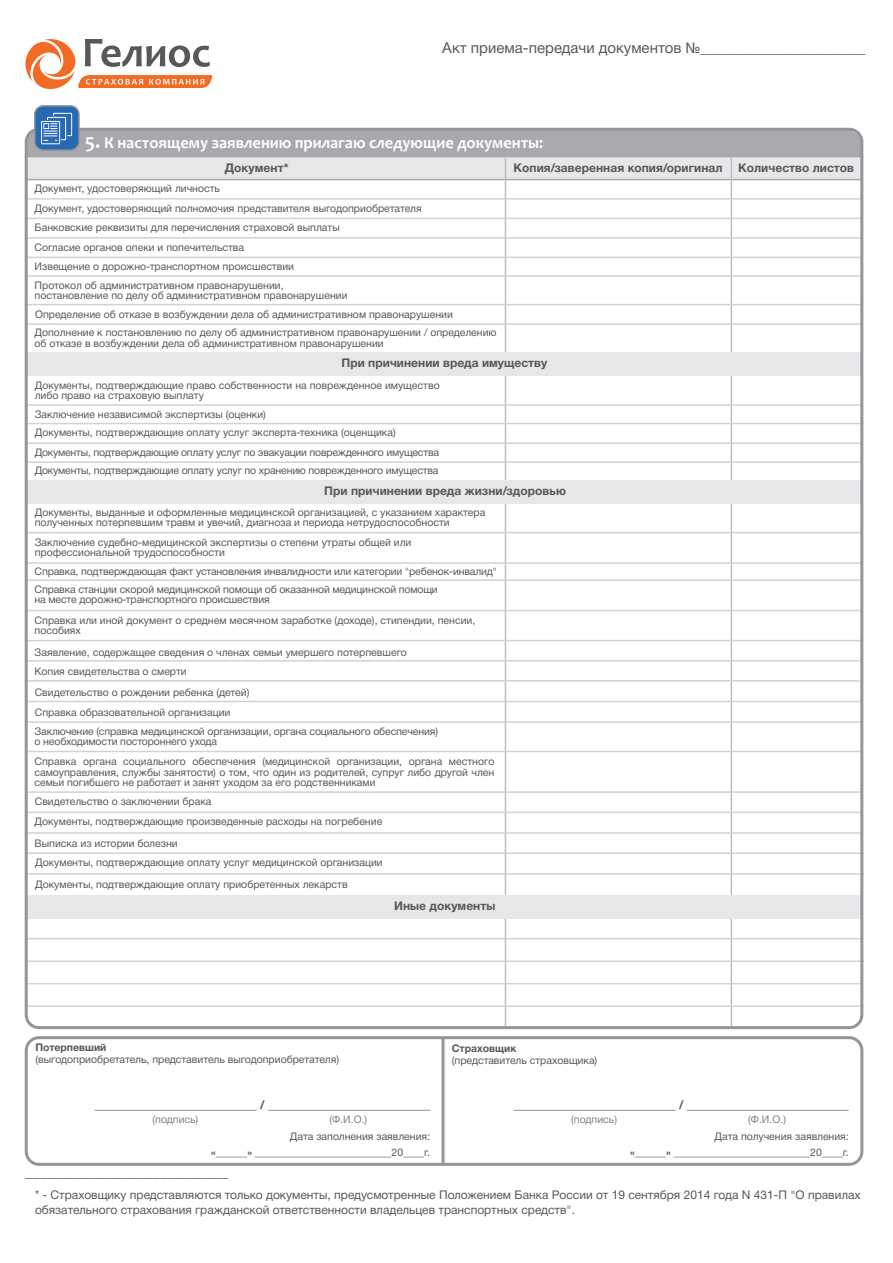
<style>
.page{position:relative;width:893px;height:1263px;background:#fff}
.page>*{position:absolute;margin:0;border:0;box-sizing:border-box;transform-origin:0 0}
.t1{font:700 16.5px "Candara";color:#fff}
.t2{font:15px "Helvetica 5 Normal";color:#57585a}
.t3{font:12px "Helvetica 7 Bold";letter-spacing:.005em;color:#57585a}
.t4{font:12px/15px "Helvetica 5 Normal";color:#57585a}
.t5{font:10.5px/10.5px "Helvetica 5 Normal";color:#57585a}
.t6{font:10.5px/18.6px "Helvetica 5 Normal";letter-spacing:-.02em;color:#57585a}
.t7{font:10.5px "Helvetica 7 Bold";color:#57585a}
.t8{font:10.5px "Helvetica 5 Normal";color:#808285}
.s1{font-size:21px}
.s2{font-family:"Helvetica 5 Normal"}
</style>
<div class="page">
<svg style="left:25px;top:39px;width:187px;height:50px"></svg>
<svg style="left:26px;top:129px;width:836px;height:27px;background:#a6a7ab"></svg>
<div style="left:25px;top:156px;width:837px;height:24px;background:#e6e7e9;border:2px solid #a8a9ad"></div>
<hr style="left:731px;top:158px;width:1px;height:869px;background:#bcbdc0">
<hr style="left:505px;top:158px;width:1px;height:869px;background:#bcbdc0">
<hr style="left:25px;top:198px;width:836px;height:2px;background:#d1d2d4">
<hr style="left:25px;top:218px;width:837px;height:1px;background:#d1d2d4">
<hr style="left:26px;top:237px;width:837px;height:2px;background:#d1d2d4">
<hr style="left:27px;top:257px;width:836px;height:1px;background:#d1d2d4">
<hr style="left:25px;top:275px;width:837px;height:2px;background:#d1d2d4">
<hr style="left:27px;top:304px;width:836px;height:1px;background:#d1d2d4">
<hr style="left:26px;top:323px;width:837px;height:2px;background:#d1d2d4">
<div style="left:26px;top:353px;width:835px;height:23px;background:#e6e7e9"></div>
<hr style="left:26px;top:404px;width:837px;height:2px;background:#d1d2d4">
<hr style="left:27px;top:423px;width:837px;height:1px;background:#d1d2d4">
<hr style="left:26px;top:442px;width:835px;height:2px;background:#d1d2d4">
<hr style="left:26px;top:461px;width:835px;height:2px;background:#d1d2d4">
<div style="left:27px;top:480px;width:835px;height:23px;background:#e6e7e9"></div>
<hr style="left:26px;top:532px;width:837px;height:1px;background:#d1d2d4">
<hr style="left:27px;top:562px;width:836px;height:2px;background:#d1d2d4">
<hr style="left:26px;top:579px;width:834px;height:2px;background:#d1d2d4">
<hr style="left:26px;top:610px;width:834px;height:1px;background:#d1d2d4">
<hr style="left:26px;top:640px;width:837px;height:1px;background:#d1d2d4">
<hr style="left:26px;top:660px;width:834px;height:2px;background:#d1d2d4">
<hr style="left:26px;top:680px;width:834px;height:1px;background:#d1d2d4">
<hr style="left:26px;top:701px;width:836px;height:1px;background:#d1d2d4">
<hr style="left:26px;top:721px;width:837px;height:2px;background:#d1d2d4">
<hr style="left:26px;top:791px;width:836px;height:2px;background:#d1d2d4">
<hr style="left:26px;top:812px;width:837px;height:1px;background:#d1d2d4">
<hr style="left:26px;top:832px;width:837px;height:2px;background:#d1d2d4">
<hr style="left:27px;top:852px;width:837px;height:2px;background:#d1d2d4">
<hr style="left:27px;top:873px;width:837px;height:2px;background:#d1d2d4">
<div style="left:26px;top:895px;width:836px;height:23px;background:#e6e7e9"></div>
<hr style="left:27px;top:938px;width:837px;height:1px;background:#d1d2d4">
<hr style="left:27px;top:960px;width:837px;height:2px;background:#d1d2d4">
<hr style="left:28px;top:983px;width:835px;height:1px;background:#d1d2d4">
<hr style="left:27px;top:1005px;width:837px;height:2px;background:#d1d2d4">
<hr style="left:26px;top:751px;width:837px;height:1px;background:#d1d2d4">
<div style="left:25px;top:1036px;width:838px;height:130px;border:3px solid #939598;border-radius:13px"></div>
<hr style="left:441px;top:1037px;width:3px;height:127px;background:#939598">
<div style="left:35px;top:106px;width:44px;height:44px;background:#2869b3;border-radius:9px"></div>
<div style="left:34px;top:105px;width:46px;height:46px;border:2px solid #939598;border-radius:9px"></div>
<img style="left:41px;top:112px;width:32px;height:33px">
<h2 class="t2" style="left:442px;top:40px;width:425px">Акт приема-передачи документов №______________________</h2>
<h1 class="t1" style="left:85px;top:132px;width:460px"><span class="s1">5.</span> К настоящему заявлению прилагаю следующие документы:</h1>
<p class="t3" style="left:225px;top:161px;width:65px">Документ*</p>
<p class="t3" style="left:738px;top:161px;width:117px">Количество листов</p>
<p class="t5" style="left:35px;top:178px;width:389px;line-height:19.8px">Документ, удостоверяющий личность<br>Документ, удостоверяющий полномочия представителя выгодоприобретателя Банковские реквизиты для перечисления страховой выплаты<br>Согласие органов опеки и попечительства</p>
<p class="t3" style="left:513px;top:161px;width:211px">Копия/заверенная копия/оригинал</p>
<p class="t5" style="left:35px;top:258px;width:261px;line-height:18.3px">Извещение о дорожно-транспортном происшествии<br>Протокол об административном правонарушении,</p>
<p class="t5" style="left:35px;top:286px;width:420px;line-height:19px">постановление по делу об административном правонарушении<br>Определение об отказе в возбуждении дела об административном правонарушении</p>
<p class="t3" style="left:341px;top:357px;width:207px">При причинении вреда имуществу</p>
<p class="t5" style="left:35px;top:380px;width:406px">Документы, подтверждающие право собственности на поврежденное имущество либо право на страховую выплату</p>
<p class="t6" style="left:35px;top:405px;width:406px">Заключение независимой экспертизы (оценки)<br>Документы, подтверждающие оплату услуг эксперта-техника (оценщика)<br>Документы, подтверждающие оплату услуг по эвакуации поврежденного имущества Документы, подтверждающие оплату услуг по хранению поврежденного имущества</p>
<p class="t3" style="left:324px;top:484px;width:243px">При причинении вреда жизни/здоровью</p>
<p class="t5" style="left:35px;top:507px;width:452px">Документы, выданные и оформленные медицинской организацией, с указанием характера полученных потерпевшим травм и увечий, диагноза и периода нетрудоспособности</p>
<p class="t5" style="left:35px;top:537px;width:378px">Заключение судебно-медицинской экспертизы о степени утраты общей или профессиональной трудоспособности</p>
<p class="t5" style="left:35px;top:562px;width:464px;line-height:17.7px">Справка, подтверждающая факт установления инвалидности или категории "ребенок-инвалид"<br>Справка станции скорой медицинской помощи об оказанной медицинской помощи</p>
<p class="t5" style="left:35px;top:589px;width:442px;line-height:20.5px">на месте дорожно-транспортного происшествия<br>Справка или иной документ о среднем месячном заработке (доходе), стипендии, пенсии,</p>
<p class="t5" style="left:35px;top:620px;width:374px;line-height:21.6px">пособиях<br>Заявление, содержащее сведения о членах семьи умершего потерпевшего</p>
<p class="t5" style="left:35px;top:661px;width:217px;line-height:20.2px">Копия свидетельства о смерти<br>Свидетельство о рождении ребенка (детей)<br>Справка образовательной организации</p>
<p class="t5" style="left:35px;top:726px;width:405px">Заключение (справка медицинской организации, органа социального обеспечения) о необходимости постороннего ухода</p>
<p class="t5" style="left:34px;top:756px;width:461px;text-align:justify">Справка органа социального обеспечения (медицинской организации, органа местного самоуправления, службы занятости) о том, что один из родителей, супруг либо другой член семьи погибшего не работает и занят уходом за его родственниками</p>
<p class="t5" style="left:35px;top:792px;width:349px;line-height:19.8px">Свидетельство о заключении брака<br>Документы, подтверждающие произведенные расходы на погребение</p>
<p class="t5" style="left:35px;top:834px;width:350px;line-height:19.2px">Выписка из истории болезни<br>Документы, подтверждающие оплату услуг медицинской организации</p>
<p class="t5" style="left:35px;top:879px;width:314px">Документы, подтверждающие оплату приобретенных лекарств</p>
<p class="t3" style="left:394px;top:899px;width:103px">Иные документы</p>
<p class="t5" style="left:35px;top:328px;width:464px">Дополнение к постановлению по делу об административном правонарушении / определению об отказе в возбуждении дела об административном правонарушении</p>
<p class="t7" style="left:35px;top:1042px;width:73px">Потерпевший</p>
<p class="t5" style="left:35px;top:1054px;width:305px">(выгодоприобретатель, представитель выгодоприобретателя)</p>
<p class="t3" style="left:95px;top:1098px;width:337px">___________________________ / ___________________________</p>
<p class="t8" style="left:152px;top:1113px;width:48px">(подпись)</p>
<p class="t8" style="left:329px;top:1113px;width:40px">(Ф.И.О.)</p>
<p class="t5" style="left:290px;top:1131px;width:142px">Дата заполнения заявления:</p>
<p class="t7" style="left:211px;top:1146px;width:220px">«______» __________________________<span class="s2">20</span>____<span class="s2">г.</span></p>
<p class="t7" style="left:452px;top:1042px;width:66px">Страховщик</p>
<p class="t5" style="left:452px;top:1055px;width:147px">(представитель страховщика)</p>
<p class="t3" style="left:514px;top:1098px;width:337px">___________________________ / ___________________________</p>
<p class="t8" style="left:571px;top:1113px;width:48px">(подпись)</p>
<p class="t8" style="left:748px;top:1113px;width:40px">(Ф.И.О.)</p>
<p class="t5" style="left:715px;top:1131px;width:136px">Дата получения заявления:</p>
<p class="t7" style="left:630px;top:1146px;width:220px">«______» __________________________<span class="s2">20</span>____<span class="s2">г.</span></p>
<h2 class="t2" style="left:25px;top:1163px;width:204px">___________________________</h2>
<p class="t4" style="left:35px;top:1187px;width:827px">* - Страховщику представляются только документы, предусмотренные Положением Банка России от 19 сентября 2014 года N 431-П "О правилах обязательного страхования гражданской ответственности владельцев транспортных средств".</p>
</div>
